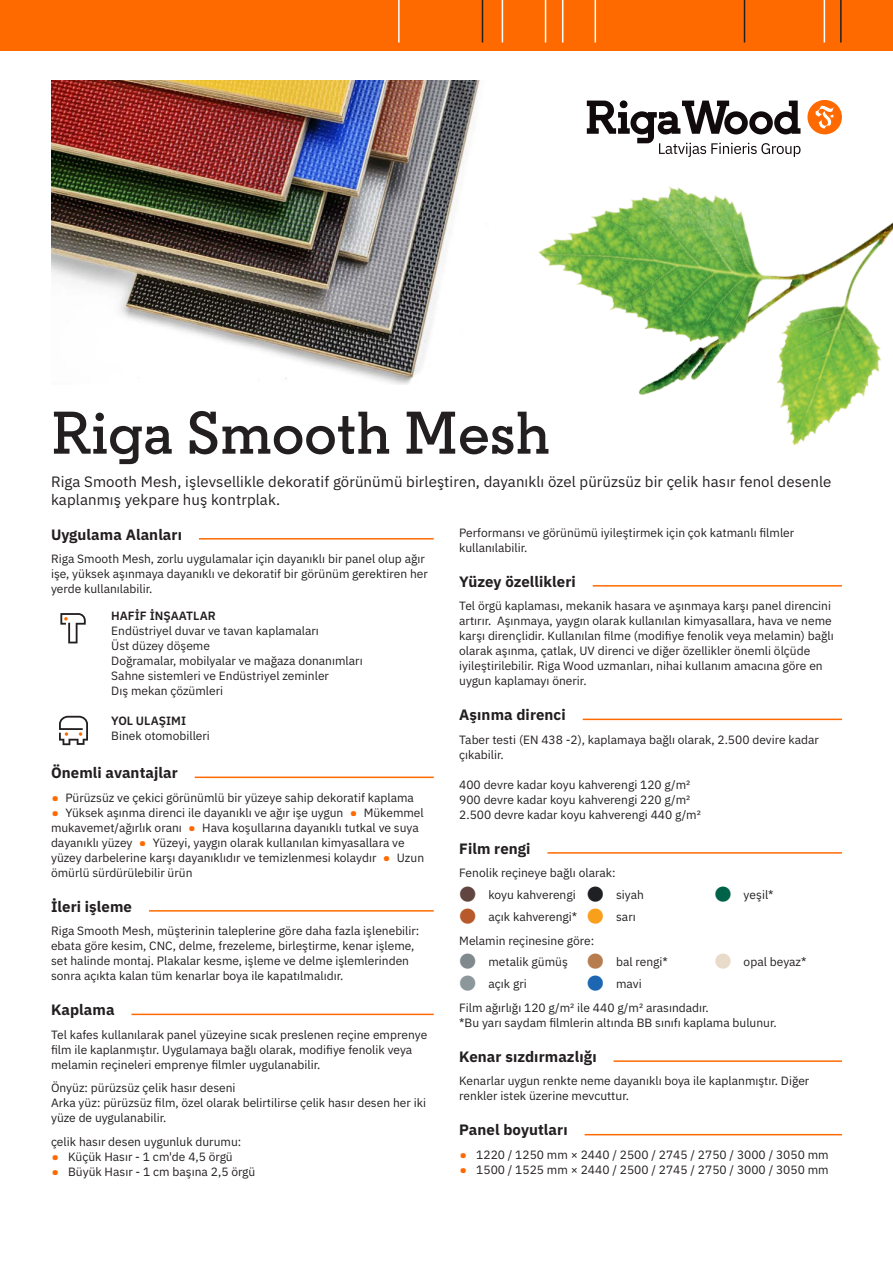
<style>
.page{position:relative;width:893px;height:1263px;background:#fff}
.page>*{position:absolute;margin:0;border:0;box-sizing:border-box;transform-origin:0 0}
.Nosaukums{font:600 60px "Regular Slab";letter-spacing:.005em;color:#231f20}
.ievadteksts{font:15px/18px "IBM Plex Sans";letter-spacing:.005em;color:#231f20}
.Sadaļa{font:700 15px "IBM Plex Sans";letter-spacing:.005em;color:#231f20}
.pamatteksts__6{font:12px/15px "IBM Plex Sans";color:#231f20}
.pamatteksts__3{font:12px/15px "IBM Plex Sans";color:#231f20}
.tabula{font:12px "IBM Plex Sans";color:#231f20}
.Virsraksts_tabulā{font:600 12px "IBM Plex Sans";color:#231f20}
.s1{font-size:21px;color:#ff6a00}
</style>
<div class="page">
<div style="left:0;top:0;width:893px;height:51px;background:#ff6a00"></div>
<hr style="left:398px;top:0;width:2px;height:43px;background:#fff">
<img style="left:475px;top:0;width:418px;height:445px">
<hr style="left:51px;top:538px;width:383px;height:2px;background:#ff6a00">
<div style="left:51px;top:535px;width:148px;height:8px;background:#fff"></div>
<hr style="left:51px;top:776px;width:383px;height:2px;background:#ff6a00">
<div style="left:51px;top:774px;width:144px;height:7px;background:#fff"></div>
<hr style="left:51px;top:910px;width:383px;height:1px;background:#ff6a00">
<div style="left:51px;top:907px;width:98px;height:8px;background:#fff"></div>
<hr style="left:51px;top:1014px;width:383px;height:1px;background:#ff6a00">
<div style="left:51px;top:1011px;width:80px;height:7px;background:#fff"></div>
<hr style="left:459px;top:585px;width:383px;height:2px;background:#ff6a00">
<div style="left:459px;top:582px;width:134px;height:8px;background:#fff"></div>
<hr style="left:459px;top:719px;width:383px;height:1px;background:#ff6a00">
<div style="left:459px;top:716px;width:124px;height:7px;background:#fff"></div>
<hr style="left:459px;top:852px;width:383px;height:2px;background:#ff6a00">
<div style="left:459px;top:849px;width:88px;height:8px;background:#fff"></div>
<hr style="left:459px;top:1060px;width:383px;height:2px;background:#ff6a00">
<div style="left:459px;top:1058px;width:155px;height:7px;background:#fff"></div>
<hr style="left:459px;top:1134px;width:383px;height:1px;background:#ff6a00">
<div style="left:459px;top:1131px;width:126px;height:8px;background:#fff"></div>
<svg style="left:60px;top:613px;width:26px;height:30px"></svg>
<svg style="left:59px;top:716px;width:29px;height:29px"></svg>
<img style="left:51px;top:81px;width:463px;height:303px">
<p class="Nosaukums" style="left:51px;top:396px;width:500px">Riga Smooth Mesh</p>
<p class="ievadteksts" style="left:51px;top:471px;width:782px">Riga Smooth Mesh, işlevsellikle dekoratif görünümü birleştiren, dayanıklı özel pürüzsüz bir çelik hasır fenol desenle kaplanmış yekpare huş kontrplak.</p>
<p class="Sadaļa" style="left:51px;top:522px;width:132px">Uygulama Alanları</p>
<p class="pamatteksts__3" style="left:51px;top:550px;width:378px">Riga Smooth Mesh, zorlu uygulamalar için dayanıklı bir panel olup ağır işe, yüksek aşınmaya dayanıklı ve dekoratif bir görünüm gerektiren her yerde kullanılabilir.</p>
<p class="Virsraksts_tabulā" style="left:111px;top:606px;width:106px">HAFİF İNŞAATLAR</p>
<p class="tabula" style="left:111px;top:622px;width:209px">Endüstriyel duvar ve tavan kaplamaları</p>
<p class="tabula" style="left:111px;top:637px;width:100px">Üst düzey döşeme</p>
<p class="tabula" style="left:111px;top:652px;width:253px">Doğramalar, mobilyalar ve mağaza donanımları</p>
<p class="tabula" style="left:111px;top:667px;width:219px">Sahne sistemleri ve Endüstriyel zeminler</p>
<p class="tabula" style="left:111px;top:682px;width:113px">Dış mekan çözümleri</p>
<p class="Virsraksts_tabulā" style="left:111px;top:711px;width:76px">YOL ULAŞIMI</p>
<p class="tabula" style="left:111px;top:727px;width:100px">Binek otomobilleri</p>
<p class="Sadaļa" style="left:51px;top:761px;width:128px">Önemli avantajlar</p>
<p class="pamatteksts__6" style="left:51px;top:789px;width:364px"><span class="s1">•</span> Pürüzsüz ve çekici görünümlü bir yüzeye sahip dekoratif kaplama</p>
<p class="pamatteksts__6" style="left:51px;top:804px;width:375px"><span class="s1">•</span> Yüksek aşınma direnci ile dayanıklı ve ağır işe uygun <span class="s1">•</span> Mükemmel mukavemet/ağırlık oranı <span class="s1">•</span> Hava koşullarına dayanıklı tutkal ve suya dayanıklı yüzey <span class="s1">•</span> Yüzeyi, yaygın olarak kullanılan kimyasallara ve yüzey darbelerine karşı dayanıklıdır ve temizlenmesi kolaydır <span class="s1">•</span> Uzun ömürlü sürdürülebilir ürün</p>
<p class="Sadaļa" style="left:51px;top:894px;width:83px">İleri işleme</p>
<p class="pamatteksts__6" style="left:51px;top:922px;width:370px">Riga Smooth Mesh, müşterinin taleplerine göre daha fazla işlenebilir: ebata göre kesim, CNC, delme, frezeleme, birleştirme, kenar işleme, set halinde montaj. Plakalar kesme, işleme ve delme işlemlerinden sonra açıkta kalan tüm kenarlar boya ile kapatılmalıdır.</p>
<p class="Sadaļa" style="left:51px;top:998px;width:65px">Kaplama</p>
<p class="pamatteksts__3" style="left:51px;top:1026px;width:378px">Tel kafes kullanılarak panel yüzeyine sıcak preslenen reçine emprenye film ile kaplanmıştır. Uygulamaya bağlı olarak, modifiye fenolik veya melamin reçineleri emprenye filmler uygulanabilir.</p>
<p class="pamatteksts__6" style="left:51px;top:1079px;width:186px">Önyüz: pürüzsüz çelik hasır deseni</p>
<p class="pamatteksts__3" style="left:51px;top:1094px;width:376px">Arka yüz: pürüzsüz film, özel olarak belirtilirse çelik hasır desen her iki yüze de uygulanabilir.</p>
<p class="pamatteksts__6" style="left:51px;top:1133px;width:192px">çelik hasır desen uygunluk durumu:</p>
<p class="pamatteksts__6" style="left:51px;top:1148px;width:183px"><span class="s1">•</span> Küçük Hasır - 1 cm'de 4,5 örgü</p>
<p class="pamatteksts__6" style="left:51px;top:1163px;width:206px"><span class="s1">•</span> Büyük Hasır - 1 cm başına 2,5 örgü</p>
<p class="pamatteksts__6" style="left:459px;top:524px;width:337px">Performansı ve görünümü iyileştirmek için çok katmanlı filmler kullanılabilir.</p>
<p class="Sadaļa" style="left:459px;top:569px;width:118px">Yüzey özellikleri</p>
<p class="pamatteksts__6" style="left:459px;top:597px;width:376px">Tel örgü kaplaması, mekanik hasara ve aşınmaya karşı panel direncini artırır. Aşınmaya, yaygın olarak kullanılan kimyasallara, hava ve neme karşı dirençlidir. Kullanılan filme (modifiye fenolik veya melamin) bağlı olarak aşınma, çatlak, UV direnci ve diğer özellikler önemli ölçüde iyileştirilebilir. Riga Wood uzmanları, nihai kullanım amacına göre en uygun kaplamayı önerir.</p>
<p class="Sadaļa" style="left:459px;top:703px;width:108px">Aşınma direnci</p>
<p class="pamatteksts__6" style="left:459px;top:731px;width:361px">Taber testi (EN 438 -2), kaplamaya bağlı olarak, 2.500 devire kadar çıkabilir.</p>
<p class="pamatteksts__6" style="left:459px;top:776px;width:233px">400 devre kadar koyu kahverengi 120 g/m²</p>
<p class="pamatteksts__6" style="left:459px;top:791px;width:233px">900 devre kadar koyu kahverengi 220 g/m²</p>
<p class="pamatteksts__6" style="left:459px;top:806px;width:243px">2.500 devre kadar koyu kahverengi 440 g/m²</p>
<p class="Sadaļa" style="left:459px;top:836px;width:73px">Film rengi</p>
<p class="pamatteksts__6" style="left:459px;top:864px;width:158px">Fenolik reçineye bağlı olarak:</p>
<p class="pamatteksts__3" style="left:488px;top:886px;width:89px">koyu kahverengi</p>
<p class="pamatteksts__3" style="left:616px;top:886px;width:29px">siyah</p>
<p class="pamatteksts__3" style="left:744px;top:886px;width:32px">yeşil*</p>
<p class="pamatteksts__3" style="left:488px;top:908px;width:90px">açık kahverengi*</p>
<p class="pamatteksts__3" style="left:616px;top:908px;width:21px">sarı</p>
<p class="pamatteksts__6" style="left:459px;top:932px;width:136px">Melamin reçinesine göre:</p>
<p class="pamatteksts__3" style="left:488px;top:953px;width:81px">metalik gümüş</p>
<p class="pamatteksts__3" style="left:616px;top:953px;width:53px">bal rengi*</p>
<p class="pamatteksts__3" style="left:744px;top:953px;width:64px">opal beyaz*</p>
<p class="pamatteksts__3" style="left:488px;top:975px;width:40px">açık gri</p>
<p class="pamatteksts__3" style="left:616px;top:975px;width:27px">mavi</p>
<p class="pamatteksts__6" style="left:459px;top:999px;width:251px">Film ağırlığı 120 g/m² ile 440 g/m² arasındadır.</p>
<p class="pamatteksts__6" style="left:459px;top:1014px;width:319px">*Bu yarı saydam filmlerin altında BB sınıfı kaplama bulunur.</p>
<p class="Sadaļa" style="left:459px;top:1045px;width:139px">Kenar sızdırmazlığı</p>
<p class="pamatteksts__6" style="left:459px;top:1073px;width:352px">Kenarlar uygun renkte neme dayanıklı boya ile kaplanmıştır. Diğer renkler istek üzerine mevcuttur.</p>
<p class="Sadaļa" style="left:459px;top:1118px;width:110px">Panel boyutları</p>
<p class="pamatteksts__6" style="left:459px;top:1146px;width:371px"><span class="s1">•</span> 1220 / 1250 mm × 2440 / 2500 / 2745 / 2750 / 3000 / 3050 mm</p>
<p class="pamatteksts__6" style="left:459px;top:1161px;width:371px"><span class="s1">•</span> 1500 / 1525 mm × 2440 / 2500 / 2745 / 2750 / 3000 / 3050 mm</p>
</div>
